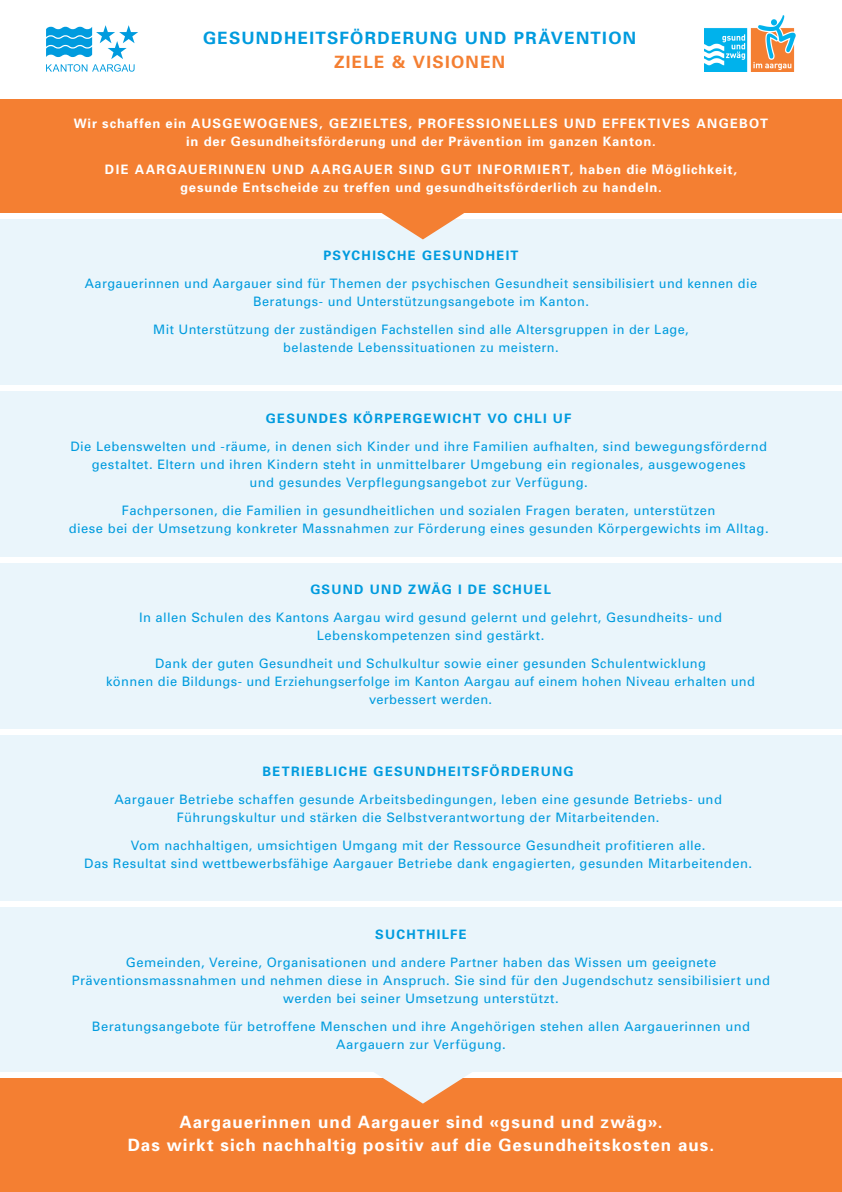
<style>
.page{position:relative;width:842px;height:1192px;background:#fff}
.page>*{position:absolute;margin:0;border:0;box-sizing:border-box;transform-origin:0 0}
.t1{font:700 17px/23px "Univers";letter-spacing:.055em;color:#fff;text-align:center}
.t2{font:700 17px "Univers";letter-spacing:.075em;color:#009bde}
.t3{font:700 17px "Univers";letter-spacing:.08em;color:#f47f32}
.t4{font:13px/18px "Univers";letter-spacing:.035em;color:#009bde;text-align:center}
.t5{font:700 13px/18px "Univers";letter-spacing:.07em;color:#fff;text-align:center}
.t6{font:700 13px "Univers";letter-spacing:.095em;color:#009bde}
.t7{font:700 13px "Univers";letter-spacing:.095em;color:#fff}
</style>
<div class="page">
<div style="left:0;top:392px;width:842px;height:165px;background:#eaf5fb"></div>
<div style="left:0;top:563px;width:842px;height:165px;background:#eaf5fb"></div>
<div style="left:0;top:220px;width:842px;height:165px;background:#eaf5fb"></div>
<div style="left:0;top:907px;width:842px;height:165px;background:#eaf5fb"></div>
<div style="left:0;top:735px;width:842px;height:165px;background:#eaf5fb"></div>
<img style="left:704px;top:15px;width:92px;height:56px">
<svg style="left:46px;top:25px;width:92px;height:47px"></svg>
<div style="left:0;top:99px;width:842px;height:114px;background:#f47f32"></div>
<div style="left:0;top:1079px;width:842px;height:113px;background:#f47f32"></div>
<svg style="left:380px;top:213px;width:85px;height:26px"></svg>
<svg style="left:373px;top:1072px;width:99px;height:32px"></svg>
<p class="t2" style="left:203px;top:28px;width:434px">GESUNDHEITSFÖRDERUNG UND PRÄVENTION</p>
<p class="t3" style="left:334px;top:52px;width:173px">ZIELE &amp; VISIONEN</p>
<p class="t5" style="left:74px;top:114px;width:696px">Wir schaffen ein AUSGEWOGENES, GEZIELTES, PROFESSIONELLES UND EFFEKTIVES ANGEBOT in der Gesundheitsförderung und der Prävention im ganzen Kanton.</p>
<p class="t7" style="left:105px;top:161px;width:633px">DIE AARGAUERINNEN UND AARGAUER SIND GUT INFORMIERT, haben die Möglichkeit,</p>
<p class="t5" style="left:180px;top:178px;width:483px">gesunde Entscheide zu treffen und gesundheitsförderlich zu handeln.</p>
<p class="t6" style="left:323px;top:247px;width:197px">PSYCHISCHE GESUNDHEIT</p>
<p class="t4" style="left:85px;top:274px;width:674px">Aargauerinnen und Aargauer sind für Themen der psychischen Gesundheit sensibilisiert und kennen die<br>Beratungs- und Unterstützungsangebote im Kanton.</p>
<p class="t4" style="left:153px;top:320px;width:537px">Mit Unterstützung der zuständigen Fachstellen sind alle Altersgruppen in der Lage,</p>
<p class="t4" style="left:283px;top:338px;width:277px">belastende Lebenssituationen zu meistern.</p>
<p class="t6" style="left:266px;top:410px;width:307px">GESUNDES KÖRPERGEWICHT VO CHLI UF</p>
<p class="t4" style="left:70px;top:437px;width:698px">Die Lebenswelten und -räume, in denen sich Kinder und ihre Familien aufhalten, sind bewegungsfördernd gestaltet. Eltern und ihren Kindern steht in unmittelbarer Umgebung ein regionales, ausgewogenes<br>und gesundes Verpflegungsangebot zur Verfügung.</p>
<p class="t4" style="left:69px;top:501px;width:701px">Fachpersonen, die Familien in gesundheitlichen und sozialen Fragen beraten, unterstützen<br>diese bei der Umsetzung konkreter Massnahmen zur Förderung eines gesunden Körpergewichts im Alltag.</p>
<p class="t6" style="left:310px;top:581px;width:242px">GSUND UND ZWÄG I DE SCHUEL</p>
<p class="t4" style="left:139px;top:608px;width:585px">In allen Schulen des Kantons Aargau wird gesund gelernt und gelehrt, Gesundheits- und<br>Lebenskompetenzen sind gestärkt.</p>
<p class="t4" style="left:106px;top:654px;width:650px">Dank der guten Gesundheit und Schulkultur sowie einer gesunden Schulentwicklung<br>können die Bildungs- und Erziehungserfolge im Kanton Aargau auf einem hohen Niveau erhalten und verbessert werden.</p>
<p class="t6" style="left:263px;top:763px;width:313px">BETRIEBLICHE GESUNDHEITSFÖRDERUNG</p>
<p class="t4" style="left:114px;top:790px;width:609px">Aargauer Betriebe schaffen gesunde Arbeitsbedingungen, leben eine gesunde Betriebs- und<br>Führungskultur und stärken die Selbstverantwortung der Mitarbeitenden.</p>
<p class="t4" style="left:84px;top:836px;width:669px">Vom nachhaltigen, umsichtigen Umgang mit der Ressource Gesundheit profitieren alle.<br>Das Resultat sind wettbewerbsfähige Aargauer Betriebe dank engagierten, gesunden Mitarbeitenden.</p>
<p class="t6" style="left:375px;top:926px;width:93px">SUCHTHILFE</p>
<p class="t4" style="left:72px;top:953px;width:700px">Gemeinden, Vereine, Organisationen und andere Partner haben das Wissen um geeignete<br>Präventionsmassnahmen und nehmen diese in Anspruch. Sie sind für den Jugendschutz sensibilisiert und werden bei seiner Umsetzung unterstützt.</p>
<p class="t4" style="left:92px;top:1017px;width:660px">Beratungsangebote für betroffene Menschen und ihre Angehörigen stehen allen Aargauerinnen und<br>Aargauern zur Verfügung.</p>
<p class="t1" style="left:128px;top:1110px;width:588px">Aargauerinnen und Aargauer sind «gsund und zwäg».<br>Das wirkt sich nachhaltig positiv auf die Gesundheitskosten aus.</p>
</div>
